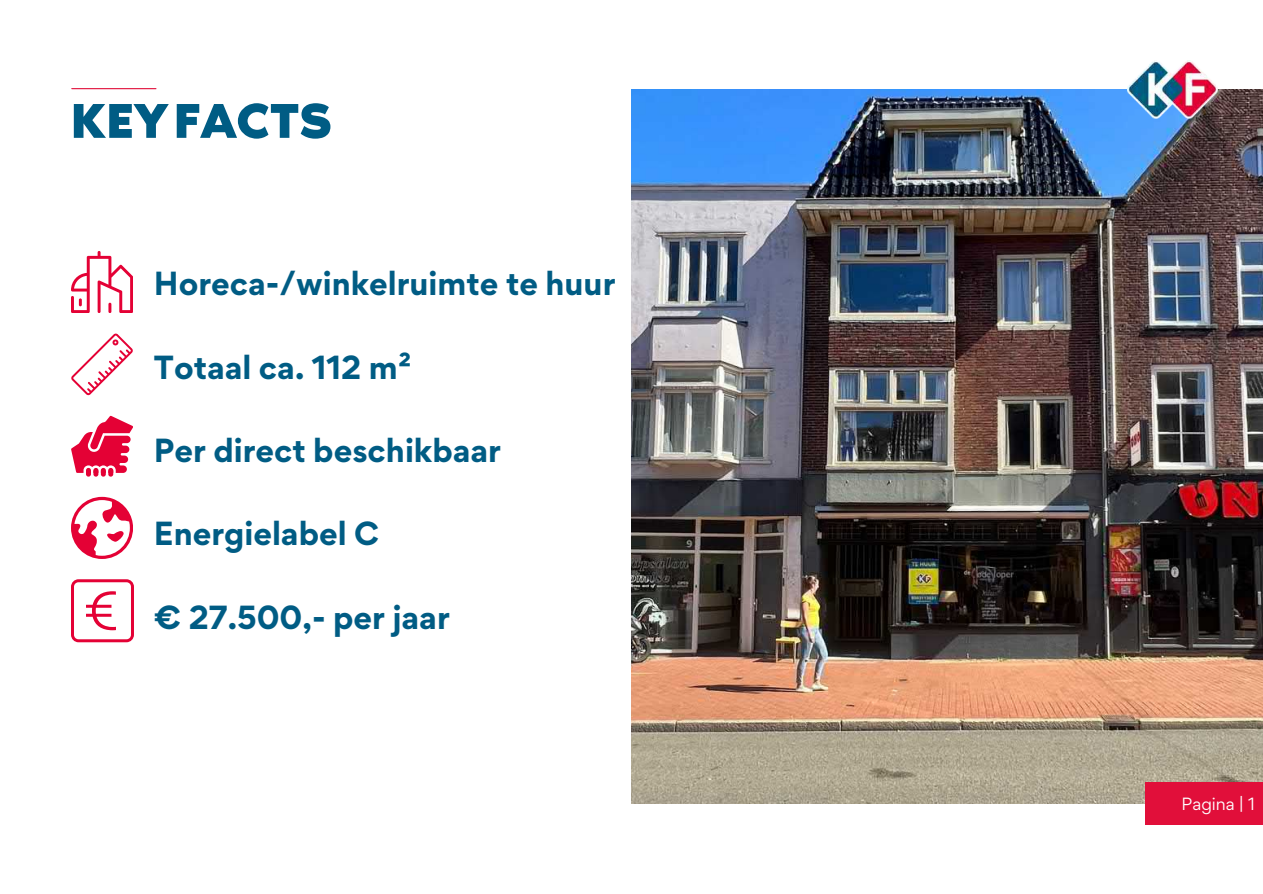
<style>
.page{position:relative;width:1263px;height:894px;background:#fff}
.page>*{position:absolute;margin:0;border:0;box-sizing:border-box;transform-origin:0 0}
.t1{font:61.35px "RTL Media Pro Medium";color:#005c84}
.t2{font:700 29.85px "Gordita";color:#005c84}
.t3{font:15.75px "Gordita";color:#fff}
</style>
<div class="page">
<hr style="left:72px;top:88px;width:84px;height:1px;background:#e10f3a">
<img style="left:631px;top:89px;width:631px;height:714px">
<img style="left:1128px;top:60px;width:90px;height:59px">
<svg style="left:71px;top:496px;width:62px;height:62px"></svg>
<svg style="left:71px;top:333px;width:62px;height:62px"></svg>
<svg style="left:71px;top:579px;width:63px;height:63px"></svg>
<svg style="left:71px;top:415px;width:62px;height:61px"></svg>
<svg style="left:71px;top:251px;width:62px;height:62px"></svg>
<div style="left:1145px;top:782px;width:118px;height:43px;background:#e10f3a"></div>
<p class="t1" style="left:71px;top:94px;width:262px">KEYFACTS</p>
<p class="t2" style="left:154px;top:263px;width:463px">Horeca-/winkelruimte te huur</p>
<p class="t2" style="left:154px;top:347px;width:259px">Totaal ca. 112 m²</p>
<p class="t2" style="left:154px;top:430px;width:348px">Per direct beschikbaar</p>
<p class="t2" style="left:154px;top:513px;width:227px">Energielabel C</p>
<p class="t2" style="left:154px;top:596px;width:297px">€ 27.500,- per jaar</p>
<p class="t3" style="left:1182px;top:792px;width:75px">Pagina | 1</p>
</div>
